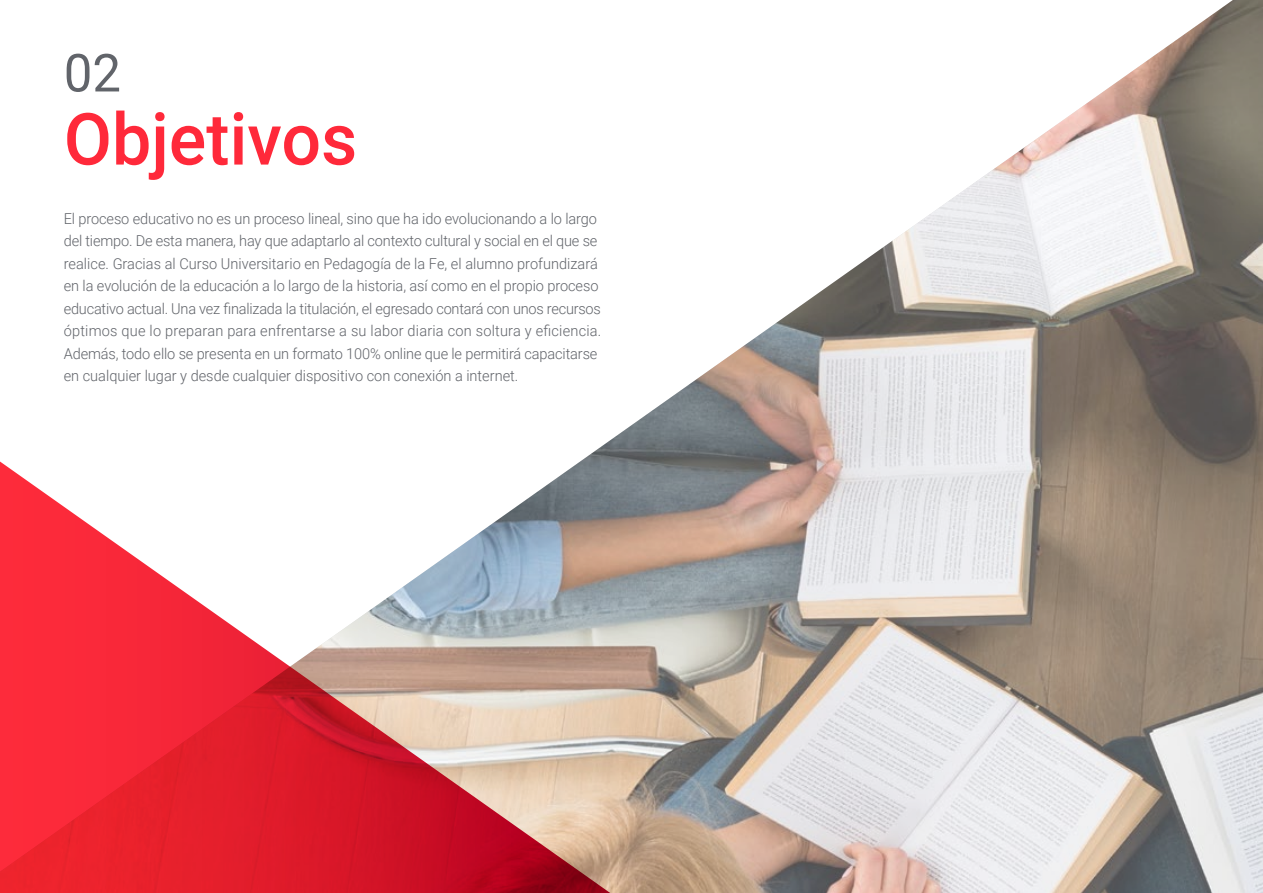
<style>
.page{position:relative;width:1263px;height:893px;background:#fff}
.page>*{position:absolute;margin:0;border:0;box-sizing:border-box;transform-origin:0 0}
.t1{font:500 72px "Roboto";color:#ff293a}
.t2{font:52.5px "Roboto";color:#61646a}
.t3{font:300 15px/22.5px "Roboto";letter-spacing:-.005em;color:#61646a}
</style>
<div class="page">
<img style="left:602px;top:0;width:661px;height:893px">
<svg style="left:0;top:446px;width:640px;height:447px"></svg>
<h2 class="t2" style="left:64px;top:36px;width:59px">02</h2>
<h1 class="t1" style="left:64px;top:89px;width:295px">Objetivos</h1>
<p class="t3" style="left:64px;top:207px;width:539px">El proceso educativo no es un proceso lineal, sino que ha ido evolucionando a lo largo del tiempo. De esta manera, hay que adaptarlo al contexto cultural y social en el que se realice. Gracias al Curso Universitario en Pedagogía de la Fe, el alumno profundizará en la evolución de la educación a lo largo de la historia, así como en el propio proceso educativo actual. Una vez finalizada la titulación, el egresado contará con unos recursos óptimos que lo preparan para enfrentarse a su labor diaria con soltura y eficiencia.<br>Además, todo ello se presenta en un formato 100% online que le permitirá capacitarse en cualquier lugar y desde cualquier dispositivo con conexión a internet.</p>
</div>
